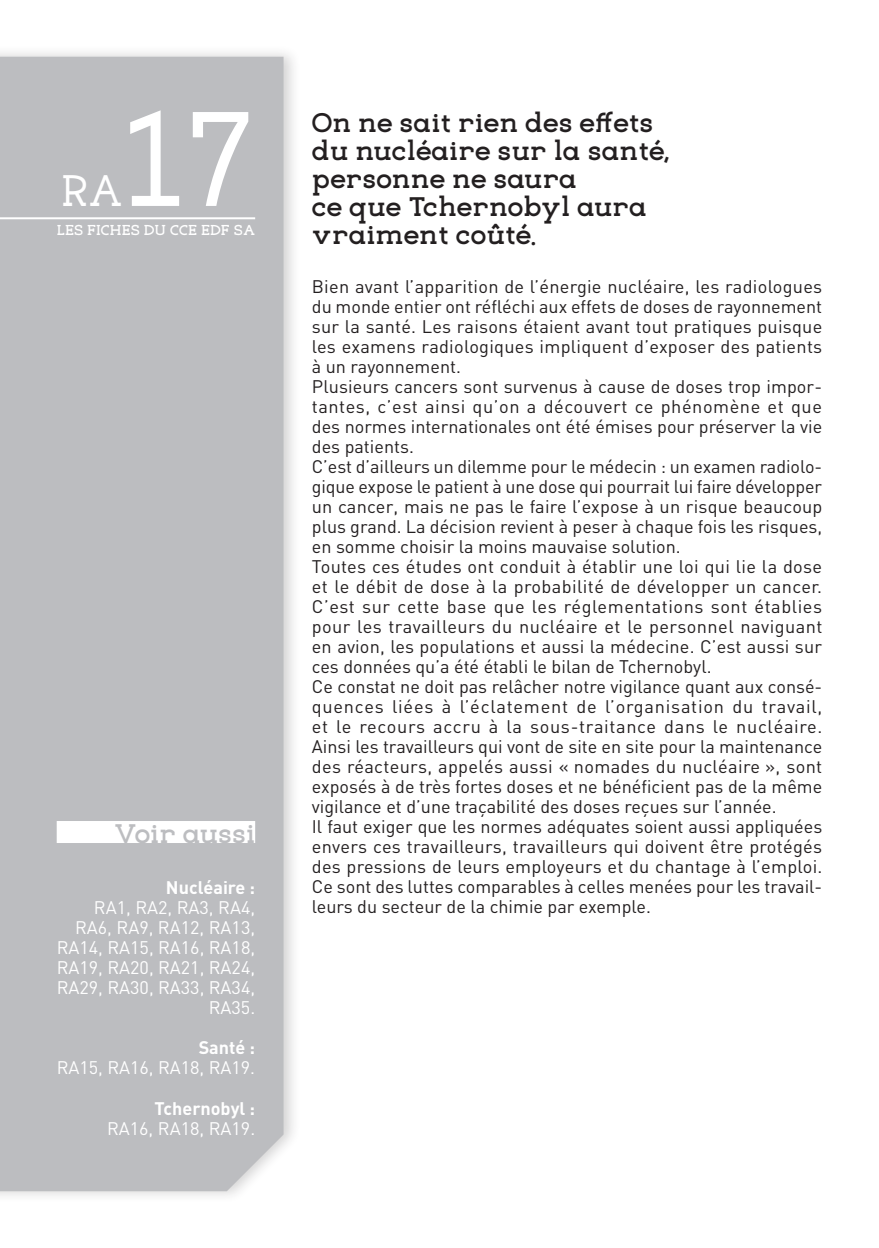
<style>
.page{position:relative;width:879px;height:1248px;background:#fff}
.page>*{position:absolute;margin:0;border:0;box-sizing:border-box;transform-origin:0 0}
.t1{font:140px "Eligible";color:#fff}
.t2{font:46px "Eligible";color:#fff}
.t3{font:700 28px/28px "Eligible";color:#231f20}
.t4{font:700 28px "Eligible";color:#bcbdc0}
.t5{font:18px/20px "DIN";color:#231f20}
.t6{font:18px/20px "DIN";color:#fff;text-align:right}
.t7{font:700 18px "DIN";color:#fff}
.t8{font:700 15px "Eligible";color:#fff}
</style>
<div class="page">
<div style="left:0;top:45px;width:302px;height:1157px;background:#231f20;opacity:.2"></div>
<div style="left:0;top:57px;width:283px;height:1134px;background:#bcbdc0"></div>
<hr style="left:0;top:217px;width:255px;height:2px;background:#fff">
<div style="left:57px;top:821px;width:198px;height:22px;background:#fff"></div>
<h1 class="t1" style="left:123px;top:33px;width:133px">17</h1>
<h3 class="t3" style="left:312px;top:107px;width:358px">On ne sait rien des effets du nucléaire sur la santé, personne ne saura<br>ce que Tchernobyl aura vraiment coûté.</h3>
<p class="t5" style="left:312px;top:276px;width:512px">Bien avant l’apparition de l’énergie nucléaire, les radiologues du monde entier ont réfléchi aux effets de doses de rayonnement sur la santé. Les raisons étaient avant tout pratiques puisque les examens radiologiques impliquent d’exposer des patients à un rayonnement.<br>Plusieurs cancers sont survenus à cause de doses trop impor&shy;tantes, c’est ainsi qu’on a découvert ce phénomène et que des normes internationales ont été émises pour préserver la vie des patients.<br>C’est d’ailleurs un dilemme pour le médecin : un examen radiolo&shy;gique expose le patient à une dose qui pourrait lui faire développer un cancer, mais ne pas le faire l’expose à un risque beaucoup plus grand. La décision revient à peser à chaque fois les risques, en somme choisir la moins mauvaise solution.<br>Toutes ces études ont conduit à établir une loi qui lie la dose et le débit de dose à la probabilité de développer un cancer.<br>C’est sur cette base que les réglementations sont établies pour les travailleurs du nucléaire et le personnel naviguant en avion, les populations et aussi la médecine. C’est aussi sur ces données qu’a été établi le bilan de Tchernobyl.<br>Ce constat ne doit pas relâcher notre vigilance quant aux consé&shy;quences liées à l’éclatement de l’organisation du travail, et le recours accru à la sous-traitance dans le nucléaire.<br>Ainsi les travailleurs qui vont de site en site pour la maintenance des réacteurs, appelés aussi « nomades du nucléaire », sont exposés à de très fortes doses et ne bénéficient pas de la même vigilance et d’une traçabilité des doses reçues sur l’année.<br>Il faut exiger que les normes adéquates soient aussi appliquées envers ces travailleurs, travailleurs qui doivent être protégés des pressions de leurs employeurs et du chantage à l’emploi.<br>Ce sont des luttes comparables à celles menées pour les travail&shy;leurs du secteur de la chimie par exemple.</p>
<h2 class="t2" style="left:61px;top:149px;width:64px">RA</h2>
<p class="t8" style="left:57px;top:216px;width:200px">LES FICHES DU CCE EDF SA</p>
<h3 class="t4" style="left:114px;top:808px;width:143px">Voir aussi</h3>
<p class="t7" style="left:166px;top:876px;width:91px">Nucléaire :</p>
<p class="t6" style="left:57px;top:897px;width:200px">RA1, RA2, RA3, RA4,<br>RA6, RA9, RA12, RA13,<br>RA14, RA15, RA16, RA18,<br>RA19, RA20, RA21, RA24,<br>RA29, RA30, RA33, RA34,<br>RA35.</p>
<p class="t7" style="left:199px;top:1036px;width:58px">Santé :</p>
<p class="t6" style="left:57px;top:1057px;width:200px">RA15, RA16, RA18, RA19.</p>
<p class="t7" style="left:154px;top:1096px;width:102px">Tchernobyl :</p>
<p class="t6" style="left:107px;top:1117px;width:150px">RA16, RA18, RA19.</p>
</div>
